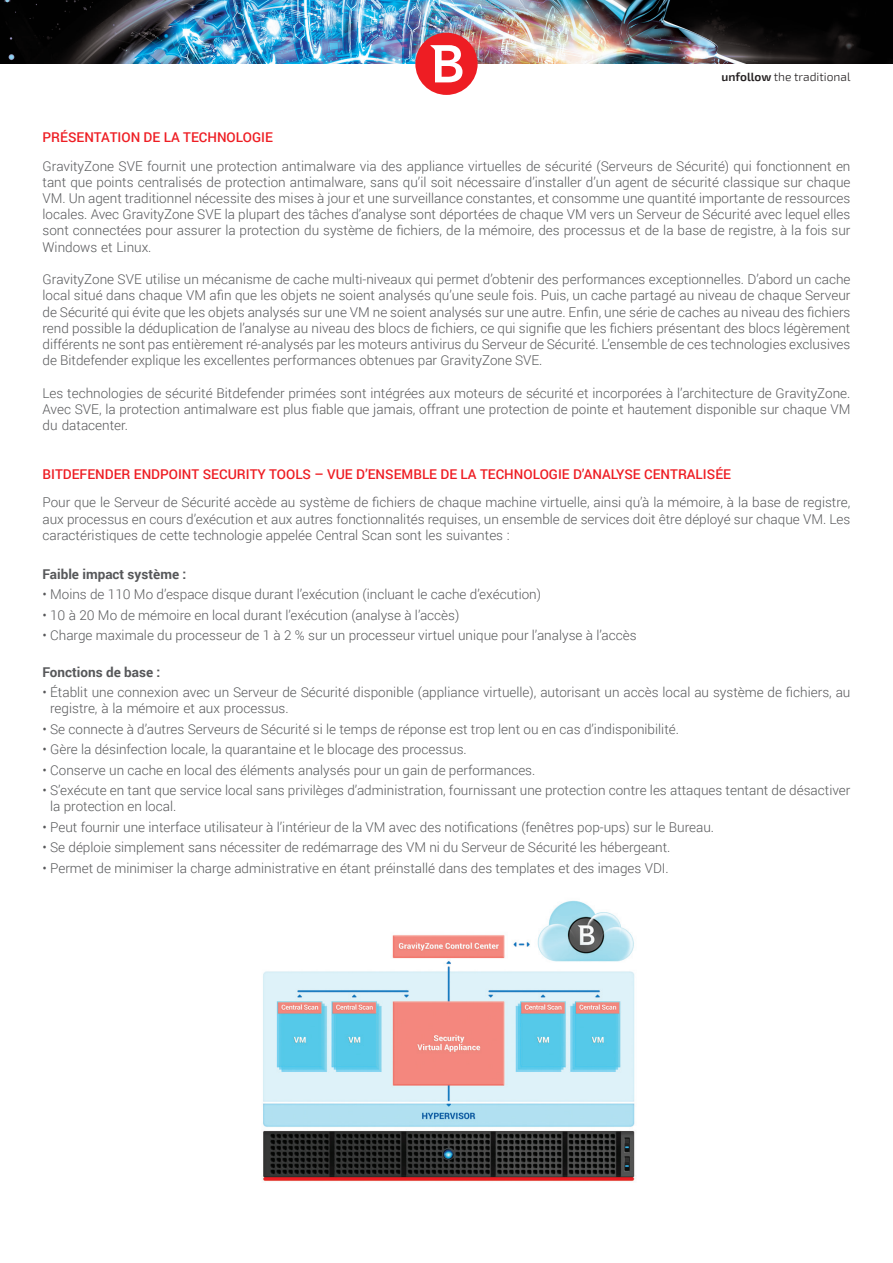
<style>
.page{position:relative;width:893px;height:1263px;background:#fff}
.page>*{position:absolute;margin:0;border:0;box-sizing:border-box;transform-origin:0 0}
.Bodycopybold{font:300 13.5px/16.2px "Roboto";color:#57585a;text-align:justify}
.Head-Red{font:500 13.5px "Roboto";color:#ee1d23}
.Bodycopybold-2{font:700 13.5px "Roboto";color:#57585a}
.t1{font:300 12px "Exo 2";color:#231f20}
.s1{font-weight:600}
</style>
<div class="page">
<img style="left:0;top:0;width:893px;height:63px">
<div style="left:415px;top:33px;width:63px;height:62px;background:#ee1d23;border-radius:50%"></div>
<svg style="left:430px;top:45px;width:32px;height:37px"></svg>
<img style="left:263px;top:900px;width:372px;height:281px">
<p class="t1" style="left:721px;top:70px;width:131px"><span class="s1">unfollow</span> the traditional</p>
<p class="Head-Red" style="left:43px;top:127px;width:232px">PRÉSENTATION DE LA TECHNOLOGIE</p>
<p class="Bodycopybold" style="left:43px;top:157px;width:809px">GravityZone SVE fournit une protection antimalware via des appliance virtuelles de sécurité (Serveurs de Sécurité) qui fonctionnent en tant que points centralisés de protection antimalware, sans qu’il soit nécessaire d’installer d’un agent de sécurité classique sur chaque VM. Un agent traditionnel nécessite des mises à jour et une surveillance constantes, et consomme une quantité importante de ressources locales. Avec GravityZone SVE la plupart des tâches d’analyse sont déportées de chaque VM vers un Serveur de Sécurité avec lequel elles sont connectées pour assurer la protection du système de fichiers, de la mémoire, des processus et de la base de registre, à la fois sur Windows et Linux.</p>
<p class="Bodycopybold" style="left:43px;top:271px;width:809px">GravityZone SVE utilise un mécanisme de cache multi-niveaux qui permet d’obtenir des performances exceptionnelles. D’abord un cache local situé dans chaque VM afin que les objets ne soient analysés qu’une seule fois. Puis, un cache partagé au niveau de chaque Serveur de Sécurité qui évite que les objets analysés sur une VM ne soient analysés sur une autre. Enfin, une série de caches au niveau des fichiers rend possible la déduplication de l’analyse au niveau des blocs de fichiers, ce qui signifie que les fichiers présentant des blocs légèrement différents ne sont pas entièrement ré-analysés par les moteurs antivirus du Serveur de Sécurité. L’ensemble de ces technologies exclusives de Bitdefender explique les excellentes performances obtenues par GravityZone SVE.</p>
<p class="Bodycopybold" style="left:43px;top:384px;width:809px">Les technologies de sécurité Bitdefender primées sont intégrées aux moteurs de sécurité et incorporées à l’architecture de GravityZone.<br>Avec SVE, la protection antimalware est plus fiable que jamais, offrant une protection de pointe et hautement disponible sur chaque VM du datacenter.</p>
<p class="Head-Red" style="left:43px;top:464px;width:690px">BITDEFENDER ENDPOINT SECURITY TOOLS – VUE D’ENSEMBLE DE LA TECHNOLOGIE D’ANALYSE CENTRALISÉE</p>
<p class="Bodycopybold" style="left:43px;top:494px;width:809px">Pour que le Serveur de Sécurité accède au système de fichiers de chaque machine virtuelle, ainsi qu’à la mémoire, à la base de registre, aux processus en cours d’exécution et aux autres fonctionnalités requises, un ensemble de services doit être déployé sur chaque VM. Les caractéristiques de cette technologie appelée Central Scan sont les suivantes :</p>
<p class="Bodycopybold-2" style="left:43px;top:564px;width:145px">Faible impact système :</p>
<p class="Bodycopybold" style="left:43px;top:586px;width:500px">• Moins de 110 Mo d’espace disque durant l’exécution (incluant le cache d’exécution)</p>
<p class="Bodycopybold" style="left:43px;top:606px;width:418px">• 10 à 20 Mo de mémoire en local durant l’exécution (analyse à l’accès)</p>
<p class="Bodycopybold" style="left:43px;top:627px;width:596px">• Charge maximale du processeur de 1 à 2 % sur un processeur virtuel unique pour l’analyse à l’accès</p>
<p class="Bodycopybold-2" style="left:43px;top:662px;width:119px">Fonctions de base :</p>
<p class="Bodycopybold" style="left:50px;top:684px;width:802px;text-indent:-8px">• Établit une connexion avec un Serveur de Sécurité disponible (appliance virtuelle), autorisant un accès local au système de fichiers, au registre, à la mémoire et aux processus.</p>
<p class="Bodycopybold" style="left:43px;top:720px;width:638px">• Se connecte à d’autres Serveurs de Sécurité si le temps de réponse est trop lent ou en cas d’indisponibilité.</p>
<p class="Bodycopybold" style="left:43px;top:741px;width:426px">• Gère la désinfection locale, la quarantaine et le blocage des processus.</p>
<p class="Bodycopybold" style="left:43px;top:761px;width:494px">• Conserve un cache en local des éléments analysés pour un gain de performances.</p>
<p class="Bodycopybold" style="left:50px;top:782px;width:802px;text-indent:-8px">• S’exécute en tant que service local sans privilèges d’administration, fournissant une protection contre les attaques tentant de désactiver la protection en local.</p>
<p class="Bodycopybold" style="left:43px;top:818px;width:673px">• Peut fournir une interface utilisateur à l’intérieur de la VM avec des notifications (fenêtres pop-ups) sur le Bureau.</p>
<p class="Bodycopybold" style="left:43px;top:839px;width:629px">• Se déploie simplement sans nécessiter de redémarrage des VM ni du Serveur de Sécurité les hébergeant.</p>
<p class="Bodycopybold" style="left:43px;top:859px;width:628px">• Permet de minimiser la charge administrative en étant préinstallé dans des templates et des images VDI.</p>
</div>
